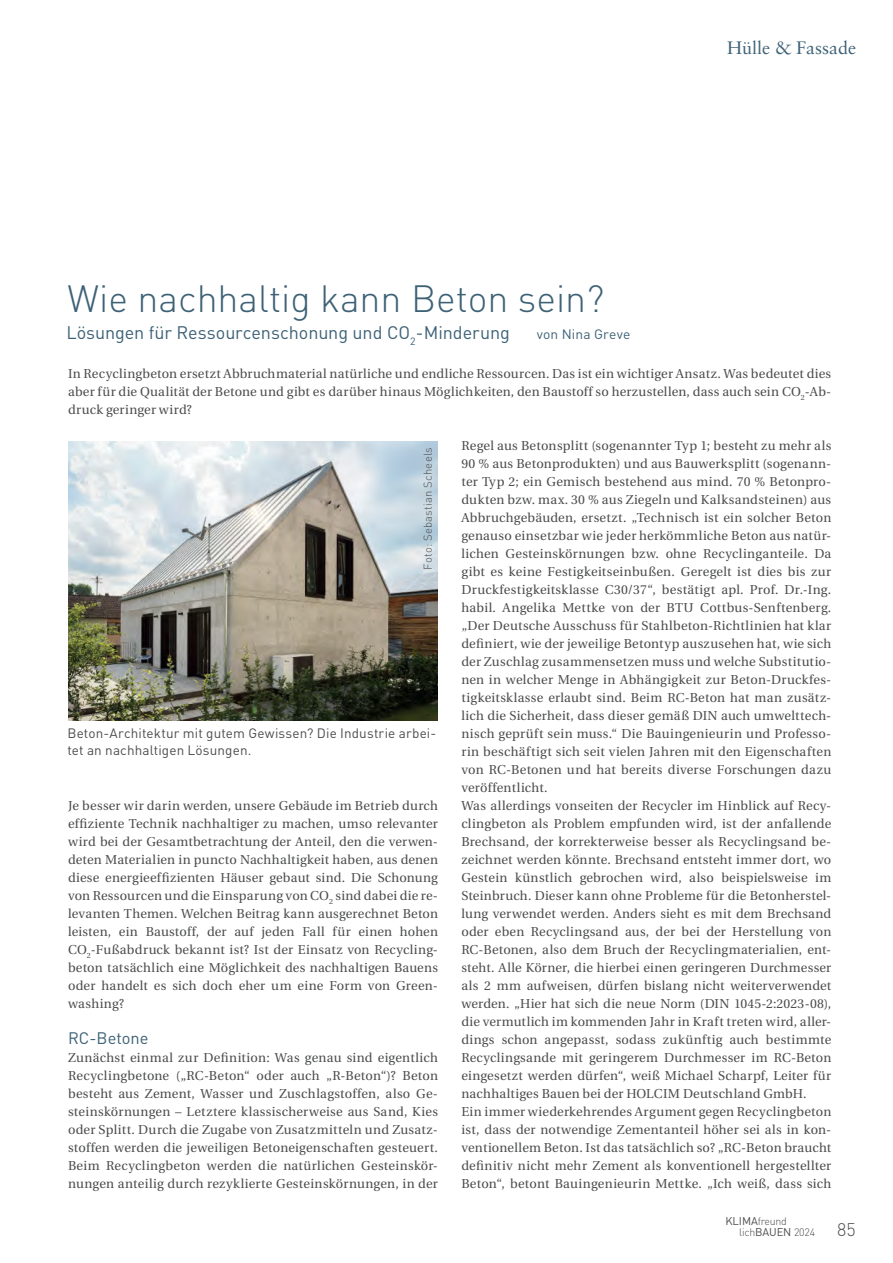
<style>
.page{position:relative;width:893px;height:1263px;background:#fff}
.page>*{position:absolute;margin:0;border:0;box-sizing:border-box;transform-origin:0 0}
.t1{font:300 37.5px "DIN";color:#3d6176}
.t2{font:18px "DIN";letter-spacing:-.005em;color:#3d6176}
.t3{font:18px "Sabon";color:#3d6176}
.t4{font:300 18px "DIN";color:#4b4c4d}
.t5{font:16.5px "DIN";color:#3d6176}
.t6{font:13.5px/16.5px "DIN";letter-spacing:.01em;color:#4b4c4d}
.t7{font:13.5px "DIN";letter-spacing:.01em;color:#3d6176}
.t8{font:12.9px/18px "Utopia";letter-spacing:.015em;color:#4b4c4d}
.t9{font:300 11.25px "DIN";letter-spacing:.02em;color:#4b4c4d}
.t10{font:300 10.65px/10.4px "DIN";letter-spacing:-.02em;color:#4b4c4d}
.s1{font-weight:400;font-size:11.1px}
</style>
<div class="page">
<img style="left:68px;top:441px;width:370px;height:279px">
<h2 class="t3" style="left:727px;top:37px;width:130px">Hülle &amp; Fassade</h2>
<h1 class="t1" style="left:68px;top:275px;width:538px">Wie nachhaltig kann Beton sein?</h1>
<h2 class="t2" style="left:66px;top:321px;width:445px">Lösungen für Ressourcenschonung und CO<sub>2</sub>-Minderung</h2>
<p class="t7" style="left:537px;top:325px;width:95px">von Nina Greve</p>
<p class="t8" style="left:68px;top:365px;width:765px;text-align:justify">In Recyclingbeton ersetzt Abbruchmaterial natürliche und endliche Ressourcen. Das ist ein wichtiger Ansatz. Was bedeutet dies aber für die Qualität der Betone und gibt es darüber hinaus Möglichkeiten, den Baustoff so herzustellen, dass auch sein CO<sub>2</sub>-Ab&shy;druck geringer wird?</p>
<p class="t9" style="left:421px;top:570px;width:124px;rotate:-90deg">Foto: Sebastian Scheels</p>
<p class="t6" style="left:68px;top:725px;width:370px">Beton-Architektur mit gutem Gewissen? Die Industrie arbei&shy;tet an nachhaltigen Lösungen.</p>
<p class="t8" style="left:68px;top:797px;width:371px">Je besser wir darin werden, unsere Gebäude im Betrieb durch effiziente Technik nachhaltiger zu machen, umso relevanter wird bei der Gesamtbetrachtung der Anteil, den die verwen&shy;deten Materialien in puncto Nachhaltigkeit haben, aus denen diese energieeffizienten Häuser gebaut sind. Die Schonung von Ressourcen und die Einsparung von CO<sub>2</sub> sind dabei die re&shy;levanten Themen. Welchen Beitrag kann ausgerechnet Beton leisten, ein Baustoff, der auf jeden Fall für einen hohen CO<sub>2</sub>-Fußabdruck bekannt ist? Ist der Einsatz von Recycling&shy;beton tatsächlich eine Möglichkeit des nachhaltigen Bauens oder handelt es sich doch eher um eine Form von Green&shy;washing?</p>
<p class="t5" style="left:68px;top:1028px;width:82px">RC-Betone</p>
<p class="t8" style="left:68px;top:1049px;width:371px;text-align:justify">Zunächst einmal zur Definition: Was genau sind eigentlich Recyclingbetone („RC-Beton“ oder auch „R-Beton“)? Beton besteht aus Zement, Wasser und Zuschlagstoffen, also Ge&shy;steinskörnungen – Letztere klassischerweise aus Sand, Kies oder Splitt. Durch die Zugabe von Zusatzmitteln und Zusatz&shy;stoffen werden die jeweiligen Betoneigenschaften gesteuert.<br>Beim Recyclingbeton werden die natürlichen Gesteinskör&shy;nungen anteilig durch rezyklierte Gesteinskörnungen, in der</p>
<p class="t8" style="left:461px;top:437px;width:371px">Regel aus Betonsplitt (sogenannter Typ 1; besteht zu mehr als 90 % aus Betonprodukten) und aus Bauwerksplitt (sogenann&shy;ter Typ 2; ein Gemisch bestehend aus mind. 70 % Betonpro&shy;dukten bzw. max. 30 % aus Ziegeln und Kalksandsteinen) aus Abbruchgebäuden, ersetzt. „Technisch ist ein solcher Beton genauso einsetzbar wie jeder herkömmliche Beton aus natür&shy;lichen Gesteinskörnungen bzw. ohne Recyclinganteile. Da gibt es keine Festigkeitseinbußen. Geregelt ist dies bis zur Druckfestigkeitsklasse C30/37“, bestätigt apl. Prof. Dr.-Ing. habil. Angelika Mettke von der BTU Cottbus-Senftenberg. „Der Deutsche Ausschuss für Stahlbeton-Richtlinien hat klar definiert, wie der jeweilige Betontyp auszusehen hat, wie sich der Zuschlag zusammensetzen muss und welche Substitutio&shy;nen in welcher Menge in Abhängigkeit zur Beton-Druckfes&shy;tigkeitsklasse erlaubt sind. Beim RC-Beton hat man zusätz&shy;lich die Sicherheit, dass dieser gemäß DIN auch umwelttech&shy;nisch geprüft sein muss.“ Die Bauingenieurin und Professo&shy;rin beschäftigt sich seit vielen Jahren mit den Eigenschaften von RC-Betonen und hat bereits diverse Forschungen dazu veröffentlicht.<br>Was allerdings vonseiten der Recycler im Hinblick auf Recy&shy;clingbeton als Problem empfunden wird, ist der anfallende Brechsand, der korrekterweise besser als Recyclingsand be&shy;zeichnet werden könnte. Brechsand entsteht immer dort, wo Gestein künstlich gebrochen wird, also beispielsweise im Steinbruch. Dieser kann ohne Probleme für die Betonherstel&shy;lung verwendet werden. Anders sieht es mit dem Brechsand oder eben Recyclingsand aus, der bei der Herstellung von RC-Betonen, also dem Bruch der Recyclingmaterialien, ent&shy;steht. Alle Körner, die hierbei einen geringeren Durchmesser als 2 mm aufweisen, dürfen bislang nicht weiterverwendet werden. „Hier hat sich die neue Norm (DIN 1045-2:2023-08), die vermutlich im kommenden Jahr in Kraft treten wird, aller&shy;dings schon angepasst, sodass zukünftig auch bestimmte Recyclingsande mit geringerem Durchmesser im RC-Beton eingesetzt werden dürfen“, weiß Michael Scharpf, Leiter für nachhaltiges Bauen bei der HOLCIM Deutschland GmbH.<br>Ein immer wiederkehrendes Argument gegen Recyclingbeton ist, dass der notwendige Zementanteil höher sei als in kon&shy;ventionellem Beton. Ist das tatsächlich so? „RC-Beton braucht definitiv nicht mehr Zement als konventionell hergestellter Beton“, betont Bauingenieurin Mettke. „Ich weiß, dass sich</p>
<p class="t10" style="left:739px;top:1216px;width:77px;text-indent:-14px"><span class="s1">klima</span>freund lich<span class="s1">bauen</span> 2024</p>
<h2 class="t4" style="left:837px;top:1218px;width:20px">85</h2>
</div>
